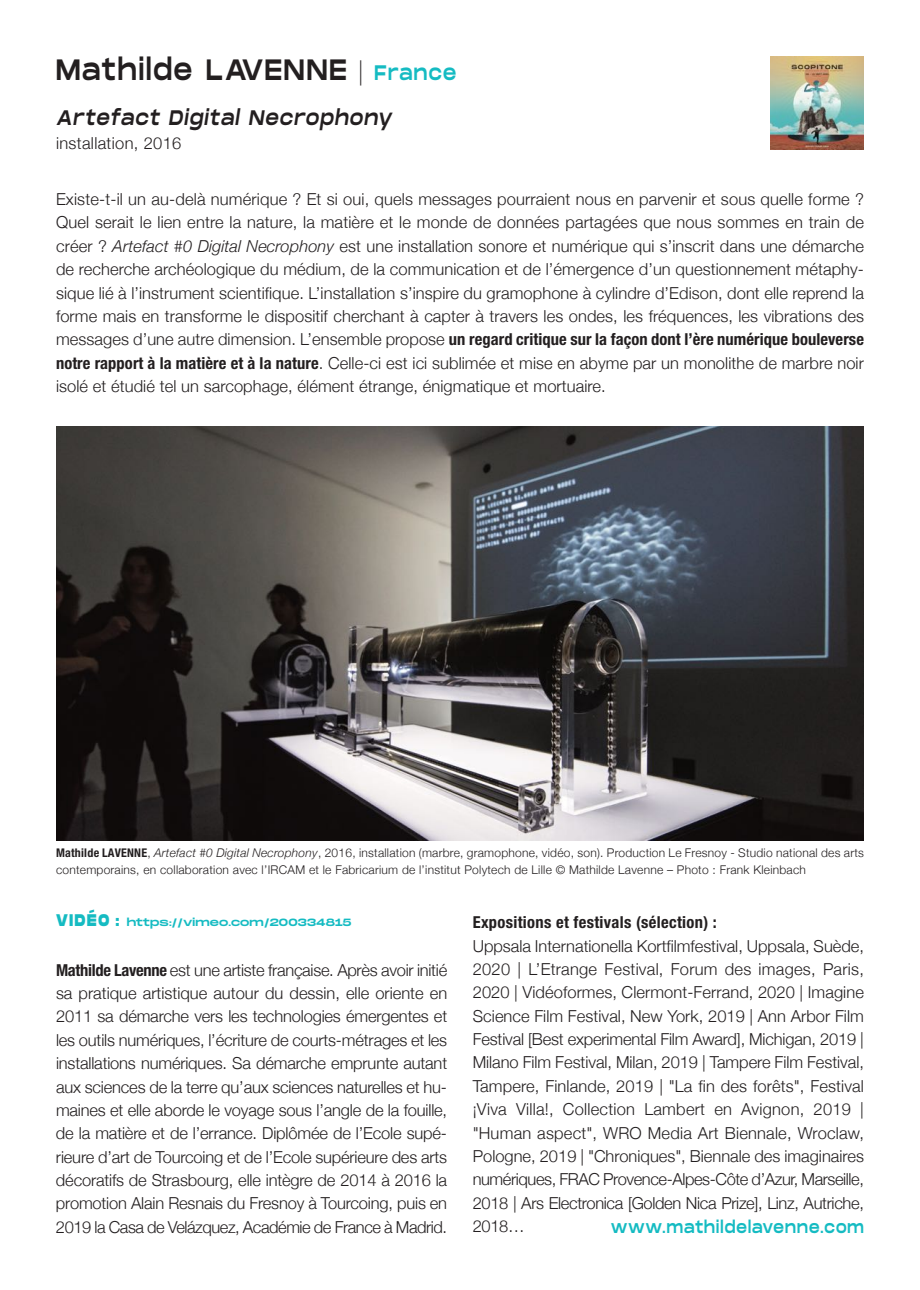
<style>
.page{position:relative;width:920px;height:1290px;background:#fff}
.page>*{position:absolute;margin:0;border:0;box-sizing:border-box;transform-origin:0 0}
.t1{font:29.4px "Monument Extended";letter-spacing:.09em;color:#231f20;scale:.71 1}
.t2{font:italic 21px "Monument Extended";color:#231f20;scale:.71 1}
.t3{font:16.8px "Monument Extended";letter-spacing:.09em;color:#15bbc2;scale:.71 1}
.t4{font:300 16.5px/23.4px "Helvetica Neue";letter-spacing:-.02em;color:#231f20;text-align:justify}
.t5{font:700 condensed 16.5px "Helvetica Neue";letter-spacing:.02em;color:#231f20}
.t6{font:300 16.5px "Helvetica Neue";letter-spacing:.02em;color:#231f20}
.t7{font:300 12px/17.1px "Helvetica Neue";letter-spacing:.02em;color:#231f20}
.t8{font:10.5px "Monument Extended";letter-spacing:.005em;color:#15bbc2}
.s1{font-family:"Helvetica Neue";font-weight:300;font-size:25.2px}
.s2{font-size:21px;color:#15bbc2}
.s3{font-style:italic}
.s4{font-weight:700;font-stretch:condensed}
.s5{font-weight:800;font-size:16.8px}
</style>
<div class="page">
<img style="left:770px;top:56px;width:94px;height:94px">
<img style="left:56px;top:426px;width:808px;height:414px">
<h1 class="t1" style="left:56px;top:49px;width:565px">Mathilde LAVENNE <span class="s1">|</span> <span class="s2">France</span></h1>
<p class="t2" style="left:56px;top:102px;width:480px">Artefact Digital Necrophony</p>
<p class="t6" style="left:56px;top:133px;width:127px">installation, 2016</p>
<p class="t4" style="left:56px;top:187px;width:809px">Existe-t-il un au-delà numérique ? Et si oui, quels messages pourraient nous en parvenir et sous quelle forme ?<br>Quel serait le lien entre la nature, la matière et le monde de données partagées que nous sommes en train de créer ? <span class="s3">Artefact #0 Digital Necrophony</span> est une installation sonore et numérique qui s’inscrit dans une démarche de recherche archéologique du médium, de la communication et de l’émergence d’un questionnement métaphy&shy;sique lié à l’instrument scientifique. L’installation s’inspire du gramophone à cylindre d’Edison, dont elle reprend la forme mais en transforme le dispositif cherchant à capter à travers les ondes, les fréquences, les vibrations des messages d’une autre dimension. L’ensemble propose <span class="s4">un regard critique sur la façon dont l’ère numérique bouleverse notre rapport à la matière et à la nature</span>. Celle-ci est ici sublimée et mise en abyme par un monolithe de marbre noir isolé et étudié tel un sarcophage, élément étrange, énigmatique et mortuaire.</p>
<p class="t7" style="left:56px;top:844px;width:809px"><span class="s4">Mathilde LAVENNE</span>, <span class="s3">Artefact #0 Digital Necrophony</span>, 2016, installation (marbre, gramophone, vidéo, son). Production Le Fresnoy - Studio national des arts contemporains, en collaboration avec l’IRCAM et le Fabricarium de l’institut Polytech de Lille © Mathilde Lavenne – Photo : Frank Kleinbach</p>
<p class="t8" style="left:56px;top:914px;width:297px"><span class="s5">VID ÉO :</span> https://vimeo.com/200334815</p>
<p class="t4" style="left:56px;top:957px;width:393px"><span class="s4">Mathilde Lavenne</span> est une artiste française. Après avoir initié sa pratique artistique autour du dessin, elle oriente en 2011 sa démarche vers les technologies émergentes et les outils numériques, l’écriture de courts-métrages et les installations numériques. Sa démarche emprunte autant aux sciences de la terre qu’aux sciences naturelles et hu&shy;maines et elle aborde le voyage sous l’angle de la fouille, de la matière et de l’errance. Diplômée de l’Ecole supé&shy;rieure d’art de Tourcoing et de l’Ecole supérieure des arts décoratifs de Strasbourg, elle intègre de 2014 à 2016 la promotion Alain Resnais du Fresnoy à Tourcoing, puis en 2019 la Casa de Velázquez, Académie de France à Madrid.</p>
<p class="t5" style="left:473px;top:908px;width:246px">Expositions et festivals (sélection) :</p>
<p class="t4" style="left:473px;top:934px;width:393px">Uppsala Internationella Kortfilmfestival, Uppsala, Suède, 2020 | L’Etrange Festival, Forum des images, Paris, 2020 | Vidéoformes, Clermont-Ferrand, 2020 | Imagine Science Film Festival, New York, 2019 | Ann Arbor Film Festival [Best experimental Film Award], Michigan, 2019 | Milano Film Festival, Milan, 2019 | Tampere Film Festival, Tampere, Finlande, 2019 | "La fin des forêts", Festival ¡Viva Villa!, Collection Lambert en Avignon, 2019 | "Human aspect", WRO Media Art Biennale, Wroclaw, Pologne, 2019 | "Chroniques", Biennale des imaginaires numériques, FRAC Provence-Alpes-Côte d’Azur, Marseille, 2018 | Ars Electronica [Golden Nica Prize], Linz, Autriche, 2018…</p>
<p class="t3" style="left:611px;top:1215px;width:358px">www.mathildelavenne.com</p>
</div>
